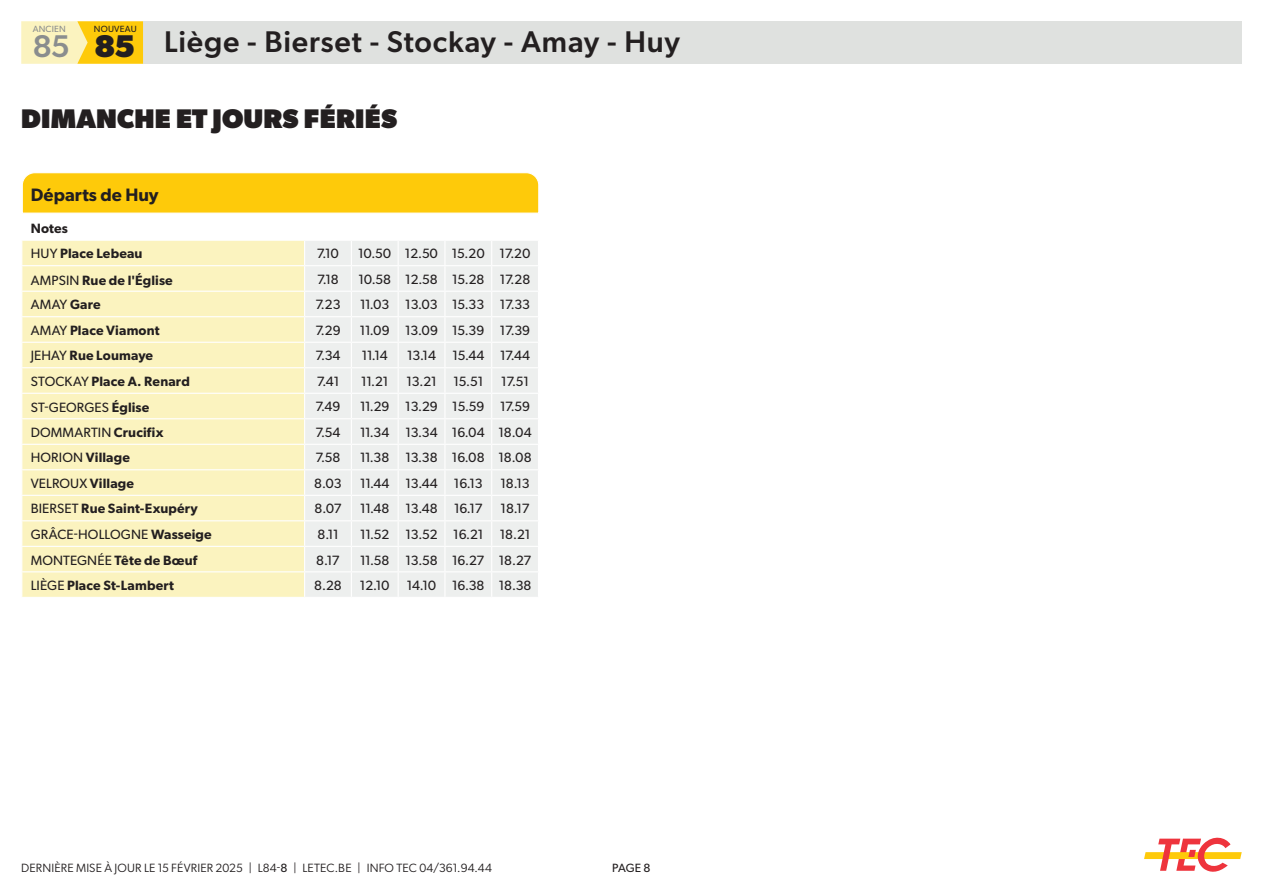
<style>
.page{position:relative;width:1263px;height:893px;background:#fff}
.page>*{position:absolute;margin:0;border:0;box-sizing:border-box;transform-origin:0 0}
.t1{font:500 31.5px "Gibson";color:#8a8d8e}
.t2{font:700 31.5px "Gibson";color:#231f20}
.t3{font:500 30px "Gibson";letter-spacing:.025em;color:#231f20}
.t4{font:800 27px "Gibson";letter-spacing:.01em;color:#231f20}
.t5{font:600 18px "Gibson";color:#231f20}
.t6{font:13.5px "Gibson";color:#231f20}
.t7{font:600 13.5px "Gibson";letter-spacing:.01em;color:#231f20}
.t8{font:12px "Gibson";letter-spacing:.01em;color:#231f20}
.t9{font:12px "Gibson";color:#231f20}
.t10{font:9px "Gibson";letter-spacing:.025em;color:#231f20}
.t11{font:9px "Gibson";letter-spacing:.025em;color:#8a8d8e}
.s1{font-weight:400}
.s2{font-weight:600}
.s3{font-style:inherit}
</style>
<div class="page">
<div style="left:143px;top:21px;width:1099px;height:43px;background:#dfe1df"></div>
<div style="left:77px;top:21px;width:66px;height:43px;background:#feca0a"></div>
<svg style="left:21px;top:21px;width:67px;height:43px"></svg>
<svg style="left:1144px;top:837px;width:98px;height:35px"></svg>
<svg style="left:22px;top:172px;width:517px;height:425px"></svg>
<p class="t11" style="left:33px;top:23px;width:35px">ANCIEN</p>
<p class="t10" style="left:94px;top:23px;width:44px">NOUVEAU</p>
<h1 class="t2" style="left:95px;top:24px;width:42px">85</h1>
<h1 class="t1" style="left:33px;top:24px;width:38px">85</h1>
<h2 class="t3" style="left:164px;top:20px;width:517px">Liège - Bierset - Stockay - Amay - Huy</h2>
<p class="t4" style="left:21px;top:99px;width:377px">DIMANCHE ET JOURS FÉRIÉS</p>
<p class="t5" style="left:31px;top:182px;width:130px">Départs de Huy</p>
<p class="t7" style="left:31px;top:219px;width:39px">Notes</p>
<p class="t7" style="left:31px;top:244px;width:113px"><span class="s1">HUY</span> Place Lebeau</p>
<p class="t6" style="left:317px;top:244px;width:24px">7.10</p>
<p class="t6" style="left:358px;top:244px;width:35px">10.50</p>
<p class="t6" style="left:405px;top:244px;width:35px">12.50</p>
<p class="t6" style="left:452px;top:244px;width:35px">15.20</p>
<p class="t6" style="left:500px;top:244px;width:32px">17.20</p>
<p class="t7" style="left:31px;top:270px;width:144px"><span class="s1">AMPSIN</span> Rue de l'Église</p>
<p class="t6" style="left:317px;top:270px;width:23px">7.18</p>
<p class="t6" style="left:358px;top:270px;width:34px">10.58</p>
<p class="t6" style="left:405px;top:270px;width:34px">12.58</p>
<p class="t6" style="left:452px;top:270px;width:34px">15.28</p>
<p class="t6" style="left:500px;top:270px;width:32px">17.28</p>
<p class="t6" style="left:31px;top:295px;width:72px">AMAY <span class="s2">Gare</span></p>
<p class="t6" style="left:315px;top:295px;width:27px">7.23</p>
<p class="t6" style="left:360px;top:295px;width:31px">11.03</p>
<p class="t6" style="left:405px;top:295px;width:34px">13.03</p>
<p class="t6" style="left:452px;top:295px;width:34px">15.33</p>
<p class="t6" style="left:500px;top:295px;width:32px">17.33</p>
<p class="t7" style="left:31px;top:321px;width:130px"><span class="s1">AMAY</span> Place Viamont</p>
<p class="t6" style="left:315px;top:321px;width:27px">7.29</p>
<p class="t6" style="left:360px;top:321px;width:31px">11.09</p>
<p class="t6" style="left:405px;top:321px;width:34px">13.09</p>
<p class="t6" style="left:452px;top:321px;width:34px">15.39</p>
<p class="t6" style="left:500px;top:321px;width:32px">17.39</p>
<p class="t7" style="left:31px;top:346px;width:124px"><span class="s1">JEHAY</span> Rue Loumaye</p>
<p class="t6" style="left:315px;top:346px;width:27px">7.34</p>
<p class="t6" style="left:362px;top:346px;width:27px">11.14</p>
<p class="t6" style="left:407px;top:346px;width:30px">13.14</p>
<p class="t6" style="left:452px;top:346px;width:33px">15.44</p>
<p class="t6" style="left:500px;top:346px;width:31px">17.44</p>
<p class="t7" style="left:31px;top:372px;width:161px"><span class="s1">STOCKAY</span> Place A. Renard</p>
<p class="t6" style="left:317px;top:372px;width:24px">7.41</p>
<p class="t6" style="left:361px;top:372px;width:29px">11.21</p>
<p class="t6" style="left:406px;top:372px;width:32px">13.21</p>
<p class="t6" style="left:453px;top:372px;width:31px">15.51</p>
<p class="t6" style="left:501px;top:372px;width:29px">17.51</p>
<p class="t6" style="left:31px;top:398px;width:120px">ST-GEORGES <span class="s2">Église</span></p>
<p class="t6" style="left:316px;top:397px;width:26px">7.49</p>
<p class="t6" style="left:360px;top:397px;width:31px">11.29</p>
<p class="t6" style="left:405px;top:397px;width:34px">13.29</p>
<p class="t6" style="left:452px;top:397px;width:34px">15.59</p>
<p class="t6" style="left:500px;top:397px;width:32px">17.59</p>
<p class="t6" style="left:31px;top:423px;width:134px">DOMMARTIN <span class="s2">Crucifix</span></p>
<p class="t6" style="left:315px;top:423px;width:26px">7.54</p>
<p class="t6" style="left:360px;top:423px;width:31px">11.34</p>
<p class="t6" style="left:405px;top:423px;width:34px">13.34</p>
<p class="t6" style="left:452px;top:423px;width:34px">16.04</p>
<p class="t6" style="left:498px;top:423px;width:35px">18.04</p>
<p class="t7" style="left:31px;top:448px;width:101px"><span class="s1">HORION</span> Village</p>
<p class="t6" style="left:315px;top:448px;width:26px">7.58</p>
<p class="t6" style="left:360px;top:448px;width:31px">11.38</p>
<p class="t6" style="left:405px;top:448px;width:34px">13.38</p>
<p class="t6" style="left:452px;top:448px;width:34px">16.08</p>
<p class="t6" style="left:498px;top:448px;width:35px">18.08</p>
<p class="t6" style="left:31px;top:474px;width:105px">VELROUX <span class="s2">Village</span></p>
<p class="t6" style="left:314px;top:474px;width:29px">8.03</p>
<p class="t6" style="left:360px;top:474px;width:31px">11.44</p>
<p class="t6" style="left:405px;top:474px;width:34px">13.44</p>
<p class="t6" style="left:454px;top:474px;width:30px">16.13</p>
<p class="t6" style="left:500px;top:474px;width:31px">18.13</p>
<p class="t7" style="left:31px;top:499px;width:169px"><span class="s1">BIERSET</span> Rue Saint-Exupéry</p>
<p class="t6" style="left:314px;top:499px;width:29px">8.07</p>
<p class="t6" style="left:360px;top:499px;width:31px">11.48</p>
<p class="t6" style="left:405px;top:499px;width:34px">13.48</p>
<p class="t6" style="left:454px;top:499px;width:30px">16.17</p>
<p class="t6" style="left:501px;top:499px;width:30px">18.17</p>
<p class="t6" style="left:31px;top:525px;width:183px">GRÂCE-HOLLOGNE <span class="s2">Wasseige</span></p>
<p class="t6" style="left:317px;top:525px;width:23px">8.11</p>
<p class="t6" style="left:360px;top:525px;width:31px">11.52</p>
<p class="t6" style="left:405px;top:525px;width:34px">13.52</p>
<p class="t6" style="left:453px;top:525px;width:32px">16.21</p>
<p class="t6" style="left:500px;top:525px;width:32px">18.21</p>
<p class="t7" style="left:31px;top:550px;width:168px"><span class="s1">MONTEGNÉE</span> Tête de Bœuf</p>
<p class="t6" style="left:316px;top:550px;width:25px">8.17</p>
<p class="t6" style="left:360px;top:550px;width:31px">11.58</p>
<p class="t6" style="left:405px;top:550px;width:34px">13.58</p>
<p class="t6" style="left:452px;top:550px;width:34px">16.27</p>
<p class="t6" style="left:499px;top:550px;width:34px">18.27</p>
<p class="t7" style="left:31px;top:576px;width:145px"><span class="s1">LIÈGE</span> Place St-Lambert</p>
<p class="t6" style="left:314px;top:576px;width:29px">8.28</p>
<p class="t6" style="left:360px;top:576px;width:31px">12.10</p>
<p class="t6" style="left:407px;top:576px;width:31px">14.10</p>
<p class="t6" style="left:452px;top:576px;width:34px">16.38</p>
<p class="t6" style="left:499px;top:576px;width:34px">18.38</p>
<p class="t8" style="left:21px;top:859px;width:472px">DERNIÈRE MISE À JOUR LE 15 FÉVRIER 2025 | L84-<span class="s3">8</span> | LETEC.BE | INFO TEC 04/361.94.44</p>
<p class="t9" style="left:612px;top:859px;width:40px">PAGE 8</p>
</div>
